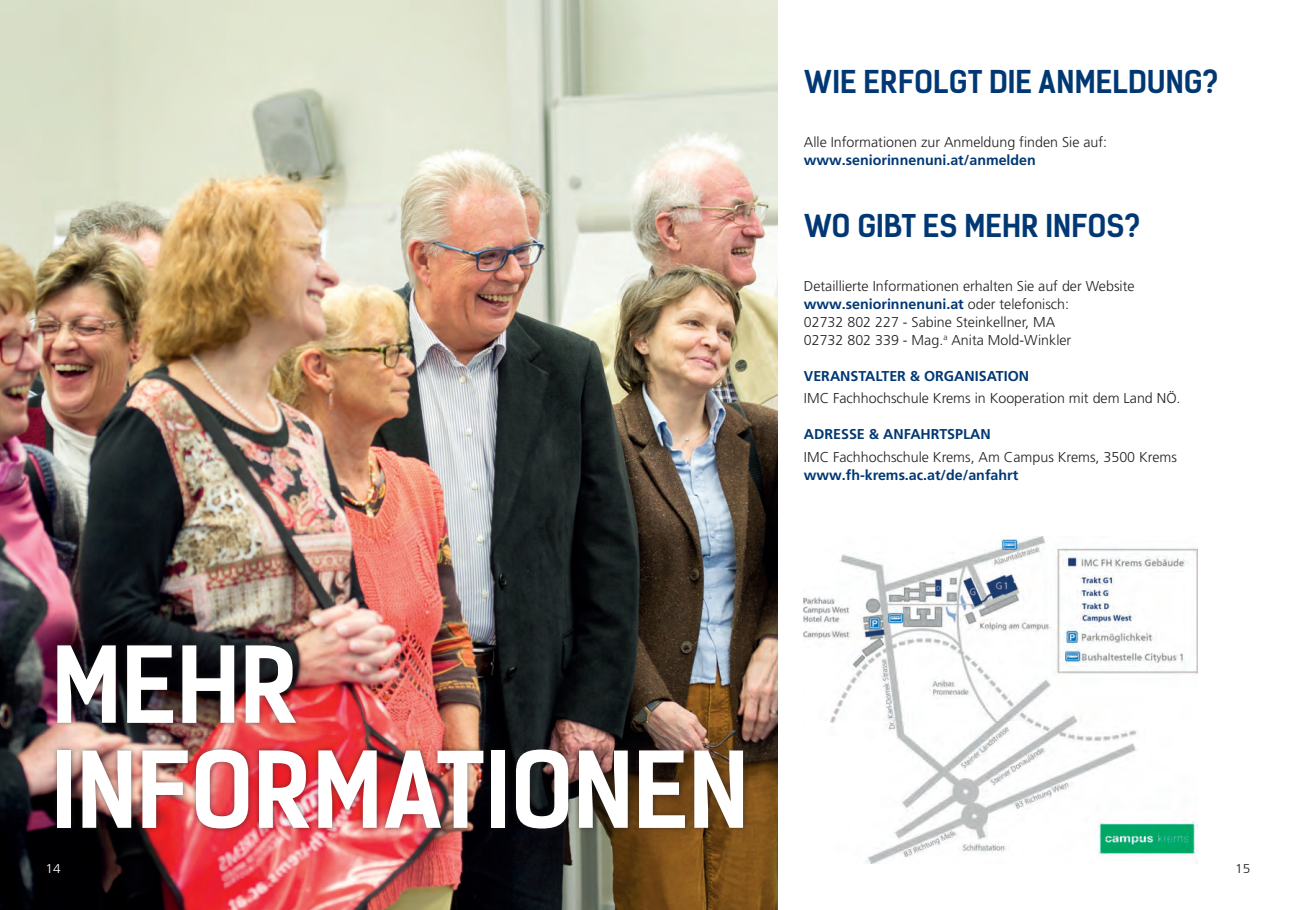
<style>
.page{position:relative;width:1293px;height:910px;background:#fff}
.page>*{position:absolute;margin:0;border:0;box-sizing:border-box;transform-origin:0 0}
.t1{font:100.5px/105px "Kelson Sans Bold BG";letter-spacing:-.025em;color:#fff}
.t2{font:30px "Kelson Sans Bold BG";letter-spacing:-.015em;color:#013874}
.t3{font:300 14.25px/18px "Frutiger LT Pro";color:#231f20}
.t4{font:700 14.25px "Frutiger LT Pro";color:#013874}
.t5{font:300 12.75px "Frutiger LT Pro";color:#231f20;scale:1.08 1}
.t6{font:300 12.75px "Frutiger LT Pro";color:#fff;scale:1.08 1}
.s1{font-weight:700;color:#013874}
</style>
<div class="page">
<img style="left:804px;top:537px;width:393px;height:327px">
<img style="left:0;top:0;width:777px;height:910px">
<div style="left:52px;top:640px;width:697px;height:194px;background:#231f20;opacity:.6"></div>
<h2 class="t2" style="left:804px;top:63px;width:416px">WIE ERFOLG T DIE ANMELDUNG?</h2>
<p class="t3" style="left:804px;top:133px;width:305px">Alle Informationen zur Anmeldung finden Sie auf:</p>
<p class="t4" style="left:804px;top:151px;width:234px">www.seniorinnenuni.at/anmelden</p>
<h2 class="t2" style="left:804px;top:207px;width:338px">WO GIBT ES MEHR INFOS?</h2>
<p class="t3" style="left:804px;top:277px;width:332px">Detaillierte Informationen erhalten Sie auf der Website <span class="s1">www.seniorinnenuni.at</span> oder telefonisch:<br>02732 802 227 - Sabine Steinkellner, MA<br>02732 802 339 - Mag.<sup>a</sup> Anita Mold-Winkler</p>
<p class="t4" style="left:804px;top:367px;width:19px">Veranstalter</p>
<p class="t4" style="left:910px;top:367px;width:35px">&amp; Organisation</p>
<p class="t3" style="left:804px;top:389px;width:378px">IMC Fachhochschule Krems in Kooperation mit dem Land NÖ.</p>
<p class="t4" style="left:804px;top:426px;width:100px">ADRESSE &amp; Anfahrtsplan</p>
<p class="t3" style="left:804px;top:448px;width:374px">IMC Fachhochschule Krems, Am Campus Krems, 3500 Krems</p>
<p class="t4" style="left:804px;top:466px;width:216px">www.fh-krems.ac.at/de/anfahrt</p>
<h1 class="t1" style="left:50px;top:633px;width:701px">MEHR<br>INFORMATIONEN</h1>
<p class="t6" style="left:45px;top:861px;width:16px">14</p>
<p class="t5" style="left:1235px;top:861px;width:16px">15</p>
</div>
